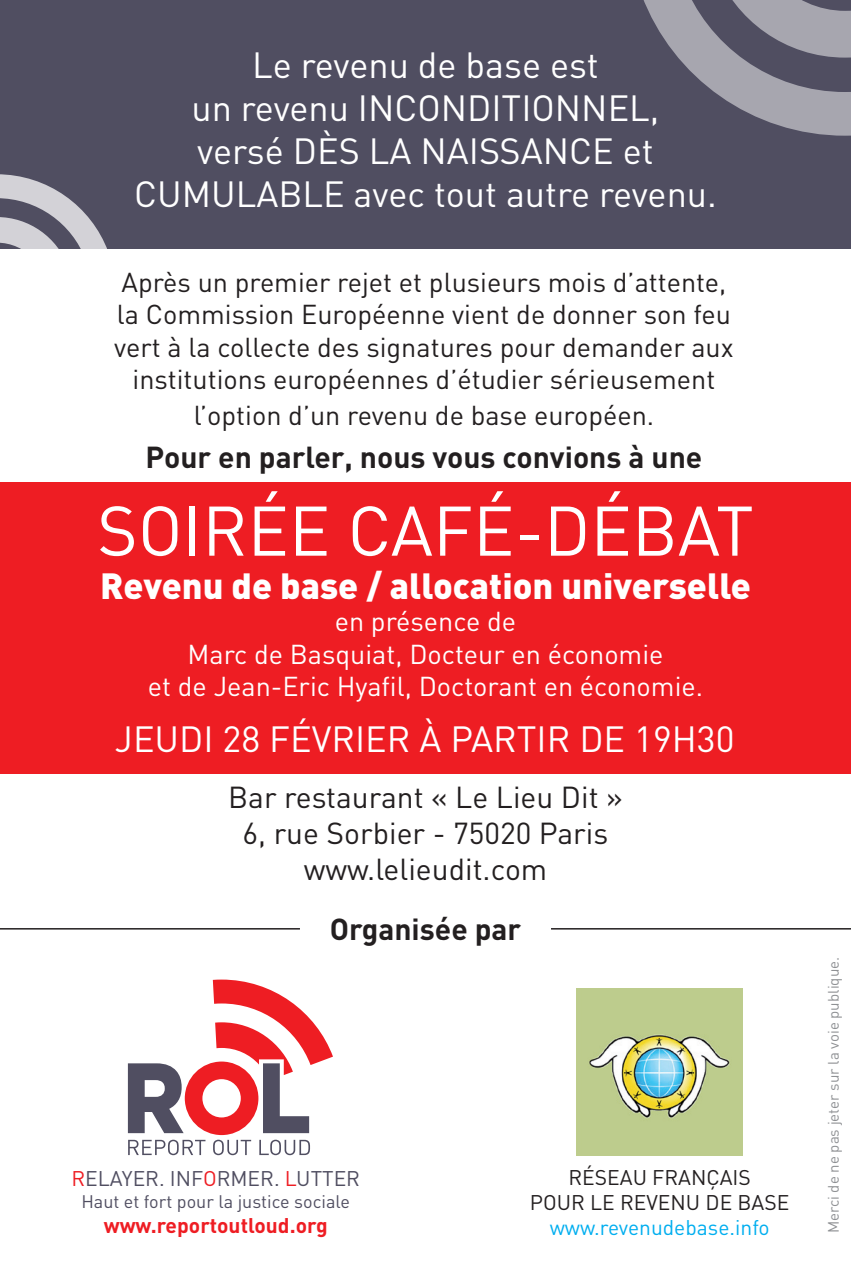
<style>
.page{position:relative;width:851px;height:1276px;background:#fff}
.page>*{position:absolute;margin:0;border:0;box-sizing:border-box;transform-origin:0 0}
.t1{font:69px "DIN";color:#fff}
.t2{font:36px/43.2px "DIN";color:#fff;text-align:center}
.t3{font:900 36px "DIN";color:#fff}
.t4{font:30px/36px "DIN";color:#231f20;text-align:center}
.t5{font:700 30px "DIN";color:#231f20}
.t6{font:27px/32.4px "DIN";color:#231f20;text-align:center}
.t7{font:27px/32.4px "DIN";color:#fff;text-align:center}
.t8{font:21px "DIN";color:#231f20}
.t9{font:21px "DIN";color:#504e61}
.t10{font:21px "DIN";color:#00aeef}
.t11{font:700 21px "DIN";color:#ee1d23}
.t12{font:18px "DIN";color:#504e61}
.t13{font:15px "DIN";color:#8f9194}
.s1{color:#ee1d23}
</style>
<div class="page">
<div style="left:0;top:0;width:850px;height:250px;background:#504e61"></div>
<svg style="left:0;top:174px;width:108px;height:76px"></svg>
<svg style="left:643px;top:0;width:207px;height:136px"></svg>
<svg style="left:128px;top:979px;width:205px;height:176px"></svg>
<img style="left:576px;top:988px;width:166px;height:167px">
<div style="left:0;top:483px;width:850px;height:291px;background:#ee1d23"></div>
<hr style="left:0;top:928px;width:300px;height:1px;background:#231f20">
<hr style="left:551px;top:928px;width:299px;height:1px;background:#231f20">
<h2 class="t2" style="left:134px;top:42px;width:584px">Le revenu de base est<br>un revenu INCONDITIONNEL,<br>versé DÈS LA NAISSANCE et<br>CUMULABLE avec tout autre revenu.</h2>
<p class="t6" style="left:114px;top:265px;width:621px">Après un premier rejet et plusieurs mois d’attente, la Commission Européenne vient de donner son feu vert à la collecte des signatures pour demander aux institutions européennes d’étudier sérieusement</p>
<p class="t6" style="left:194px;top:398px;width:462px">l’option d’un revenu de base européen.</p>
<p class="t5" style="left:146px;top:438px;width:558px">Pour en parler, nous vous convions à une</p>
<h1 class="t1" style="left:97px;top:488px;width:658px">SOIRÉE CAFÉ-DÉBAT</h1>
<h2 class="t3" style="left:100px;top:562px;width:652px">Revenu de base / allocation universelle</h2>
<p class="t7" style="left:148px;top:605px;width:556px">en présence de<br>Marc de Basquiat, Docteur en économie<br>et de Jean-Eric Hyafil, Doctorant en économie.</p>
<h2 class="t2" style="left:115px;top:716px;width:621px">JEUDI 28 FÉVRIER À PARTIR DE 19H30</h2>
<p class="t4" style="left:228px;top:778px;width:396px">Bar restaurant « Le Lieu Dit »<br>6, rue Sorbier - 75020 Paris www.lelieudit.com</p>
<p class="t5" style="left:329px;top:909px;width:193px">Organisée par</p>
<p class="t9" style="left:71px;top:1165px;width:290px"><span class="s1">R</span>ELAYER. INF<span class="s1">O</span>RMER. <span class="s1">L</span>UTTER</p>
<p class="t12" style="left:81px;top:1190px;width:270px">Haut et fort pour la justice sociale</p>
<p class="t11" style="left:104px;top:1211px;width:225px">www.reportoutloud.org</p>
<p class="t8" style="left:568px;top:1164px;width:27px">Réseau</p>
<p class="t8" style="left:652px;top:1164px;width:14px">fran</p>
<p class="t8" style="left:706px;top:1164px;width:25px">çais</p>
<p class="t8" style="left:530px;top:1189px;width:14px">pour</p>
<p class="t8" style="left:590px;top:1189px;width:44px">le revenu</p>
<p class="t8" style="left:705px;top:1189px;width:46px">de base</p>
<p class="t10" style="left:549px;top:1214px;width:221px">www.revenudebase.info</p>
<p class="t13" style="left:823px;top:1233px;width:278px;rotate:-90deg">Merci de ne pas jeter sur la voie publique.</p>
</div>
